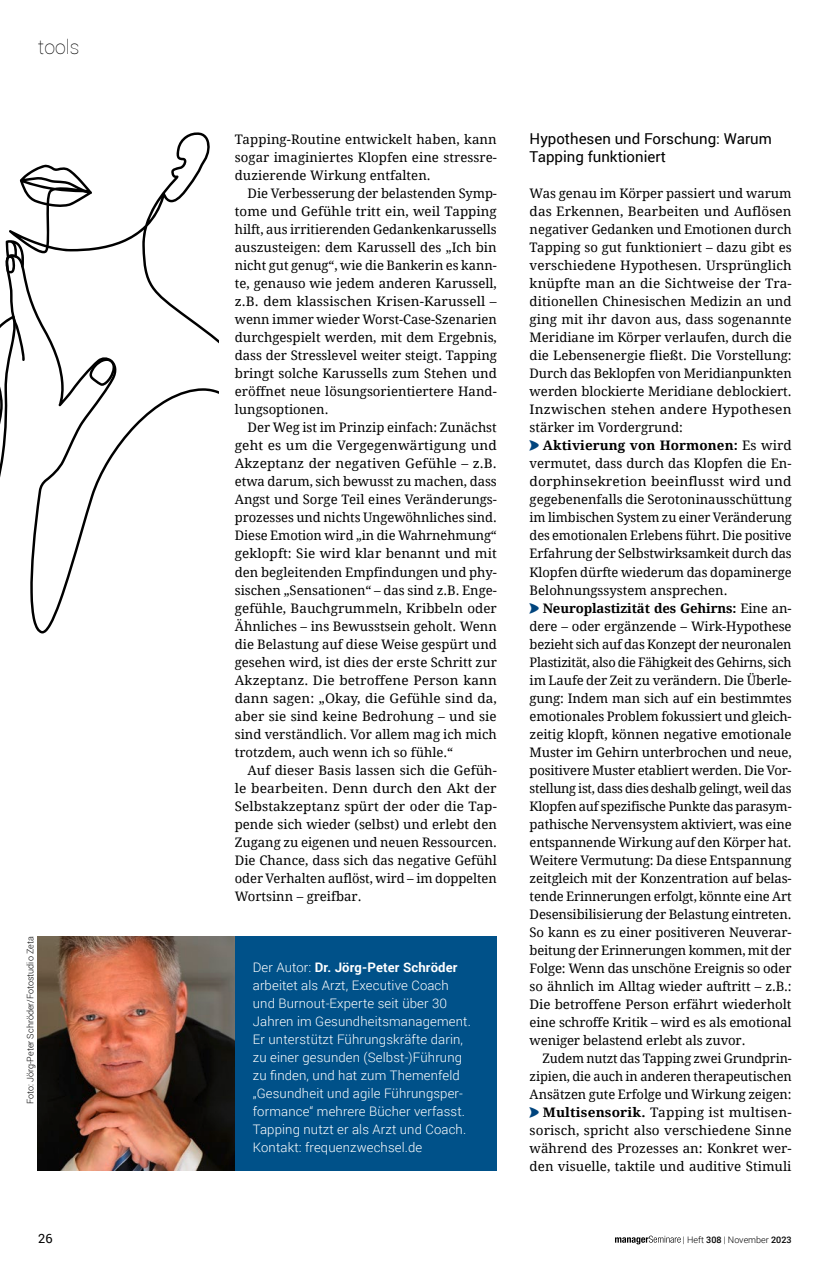
<style>
.page{position:relative;width:830px;height:1263px;background:#fff}
.page>*{position:absolute;margin:0;border:0;box-sizing:border-box;transform-origin:0 0}
.t1{font:100 19.5px "Roboto";color:#000}
.Subhead{font:15px/18px "Roboto";color:#000}
.Standard_ohne_Einzug{font:13.2px/18px "Droid Serif";color:#000;text-align:justify}
.Bildunterschrift{font:300 13.2px/18px "Roboto";letter-spacing:.01em;color:#fff}
.Standard_ohne_Einzug-2{font:13.2px/18px "Droid Serif";color:#000;text-align:justify;scale:1.04 1}
.t2{font:12.75px "Roboto";color:#000}
.Quelle{font:300 9px "Roboto";color:#000}
.s1{font-weight:700}
.s2{font-weight:500}
</style>
<div class="page">
<svg style="left:615px;top:1235px;width:65px;height:9px"></svg>
<svg style="left:7px;top:132px;width:211px;height:501px"></svg>
<svg style="left:0;top:316px;width:17px;height:279px"></svg>
<svg style="left:5px;top:240px;width:19px;height:33px"></svg>
<svg style="left:89px;top:358px;width:26px;height:28px"></svg>
<div style="left:235px;top:936px;width:261px;height:234px;background:#005189"></div>
<img style="left:38px;top:936px;width:197px;height:234px">
<h1 class="t1" style="left:38px;top:34px;width:43px">tools</h1>
<p class="Quelle" style="left:24px;top:1104px;width:169px;rotate:-90deg">Foto: Jörg-Peter Schröder/Fotostudio Zeta</p>
<p class="Standard_ohne_Einzug" style="left:235px;top:131px;width:263px">Tapping-Routine entwickelt haben, kann sogar imaginiertes Klopfen eine stressre&shy;duzierende Wirkung entfalten.</p>
<p class="Standard_ohne_Einzug" style="left:235px;top:185px;width:263px;text-indent:13px">Die Verbesserung der belastenden Symp&shy;tome und Gefühle tritt ein, weil Tapping hilft, aus irritierenden Gedankenkarussells auszusteigen: dem Karussell des „Ich bin nicht gut genug“, wie die Bankerin es kann&shy;te, genauso wie jedem anderen Karussell, z.B. dem klassischen Krisen-Karussell – wenn immer wieder Worst-Case-Szenarien durchgespielt werden, mit dem Ergebnis, dass der Stresslevel weiter steigt. Tapping bringt solche Karussells zum Stehen und eröffnet neue lösungsorientiertere Hand&shy;lungsoptionen.</p>
<p class="Standard_ohne_Einzug" style="left:235px;top:419px;width:263px;text-indent:13px">Der Weg ist im Prinzip einfach: Zunächst geht es um die Vergegenwärtigung und Akzeptanz der negativen Gefühle – z.B. etwa darum, sich bewusst zu machen, dass Angst und Sorge Teil eines Veränderungs&shy;prozesses und nichts Ungewöhnliches sind.<br>Diese Emotion wird „in die Wahrnehmung“ geklopft: Sie wird klar benannt und mit den begleitenden Empfindungen und phy&shy;sischen „Sensationen“ – das sind z.B. Enge&shy;gefühle, Bauchgrummeln, Kribbeln oder Ähnliches – ins Bewusstsein geholt. Wenn die Belastung auf diese Weise gespürt und gesehen wird, ist dies der erste Schritt zur Akzeptanz. Die betroffene Person kann dann sagen: „Okay, die Gefühle sind da, aber sie sind keine Bedrohung – und sie sind verständlich. Vor allem mag ich mich trotzdem, auch wenn ich so fühle.“</p>
<p class="Standard_ohne_Einzug" style="left:235px;top:761px;width:263px;text-indent:13px">Auf dieser Basis lassen sich die Gefüh&shy;le bearbeiten. Denn durch den Akt der Selbstakzeptanz spürt der oder die Tap&shy;pende sich wieder (selbst) und erlebt den Zugang zu eigenen und neuen Ressourcen.<br>Die Chance, dass sich das negative Gefühl oder Verhalten auflöst, wird – im doppelten Wortsinn – greifbar.</p>
<p class="Bildunterschrift" style="left:253px;top:957px;width:219px">Der Autor: <span class="s1">Dr. Jörg-Peter Schröder </span>arbeitet als Arzt, Executive Coach und Burnout-Experte seit über 30<br>Jahren im Gesundheitsmanagement.<br>Er unterstützt Führungskräfte darin, zu einer gesunden (Selbst-)Führung zu finden, und hat zum Themenfeld „Gesundheit und agile Führungsper&shy;formance“ mehrere Bücher verfasst.<br>Tapping nutzt er als Arzt und Coach.<br>Kontakt: frequenzwechsel.de</p>
<p class="Subhead" style="left:529px;top:130px;width:243px">Hypothesen und Forschung: Warum<br>Tapping funktioniert</p>
<p class="Standard_ohne_Einzug" style="left:529px;top:185px;width:263px">Was genau im Körper passiert und warum das Erkennen, Bearbeiten und Auflösen negativer Gedanken und Emotionen durch Tapping so gut funktioniert – dazu gibt es verschiedene Hypothesen. Ursprünglich knüpfte man an die Sichtweise der Tra&shy;ditionellen Chinesischen Medizin an und ging mit ihr davon aus, dass sogenannte Meridiane im Körper verlaufen, durch die die Lebensenergie fließt. Die Vorstellung:<br>Durch das Beklopfen von Meridianpunkten werden blockierte Meridiane deblockiert.<br>Inzwischen stehen andere Hypothesen stärker im Vordergrund:</p>
<p class="Standard_ohne_Einzug" style="left:529px;top:437px;width:263px;text-indent:13px"><span class="s1">Aktivierung von Hormonen:</span> Es wird vermutet, dass durch das Klopfen die En&shy;dorphinsekretion beeinflusst wird und gegebenenfalls die Serotoninausschüttung im limbischen System zu einer Veränderung des emotionalen Erlebens führt. Die positive Erfahrung der Selbstwirksamkeit durch das Klopfen dürfte wiederum das dopaminerge Belohnungssystem ansprechen.</p>
<p class="Standard_ohne_Einzug" style="left:529px;top:599px;width:263px;text-indent:13px"><span class="s1">Neuroplastizität des Gehirns:</span> Eine an&shy;dere – oder ergänzende – Wirk-Hypothese bezieht sich auf das Konzept der neuronalen Plastizität, also die Fähigkeit des Gehirns, sich im Laufe der Zeit zu verändern. Die Überle&shy;gung: Indem man sich auf ein bestimmtes emotionales Problem fokussiert und gleich&shy;zeitig klopft, können negative emotionale Muster im Gehirn unterbrochen und neue, positivere Muster etabliert werden. Die Vor&shy;stellung ist, dass dies deshalb gelingt, weil das Klopfen auf spezifische Punkte das parasym&shy;pathische Nervensystem aktiviert, was eine entspannende Wirkung auf den Körper hat.<br>Weitere Vermutung: Da diese Entspannung zeitgleich mit der Konzentration auf belas&shy;tende Erinnerungen erfolgt, könnte eine Art Desensibilisierung der Belastung eintreten.<br>So kann es zu einer positiveren Neuverar&shy;beitung der Erinnerungen kommen, mit der Folge: Wenn das unschöne Ereignis so oder so ähnlich im Alltag wieder auftritt – z.B.:<br>Die betroffene Person erfährt wiederholt eine schroffe Kritik – wird es als emotional weniger belastend erlebt als zuvor.</p>
<p class="Standard_ohne_Einzug" style="left:529px;top:1049px;width:263px;text-indent:13px">Zudem nutzt das Tapping zwei Grundprin&shy;zipien, die auch in anderen therapeutischen Ansätzen gute Erfolge und Wirkung zeigen:</p>
<p class="Standard_ohne_Einzug-2" style="left:529px;top:1103px;width:253px;text-indent:13px"><span class="s1">Multisensorik.</span> Tapping ist multisen&shy;sorisch, spricht also verschiedene Sinne während des Prozesses an: Konkret wer&shy;den visuelle, taktile und auditive Stimuli</p>
<p class="t2" style="left:38px;top:1229px;width:16px">26</p>
<p class="Quelle" style="left:682px;top:1233px;width:110px">| Heft <span class="s2">308</span> | November <span class="s2">2023</span></p>
</div>
